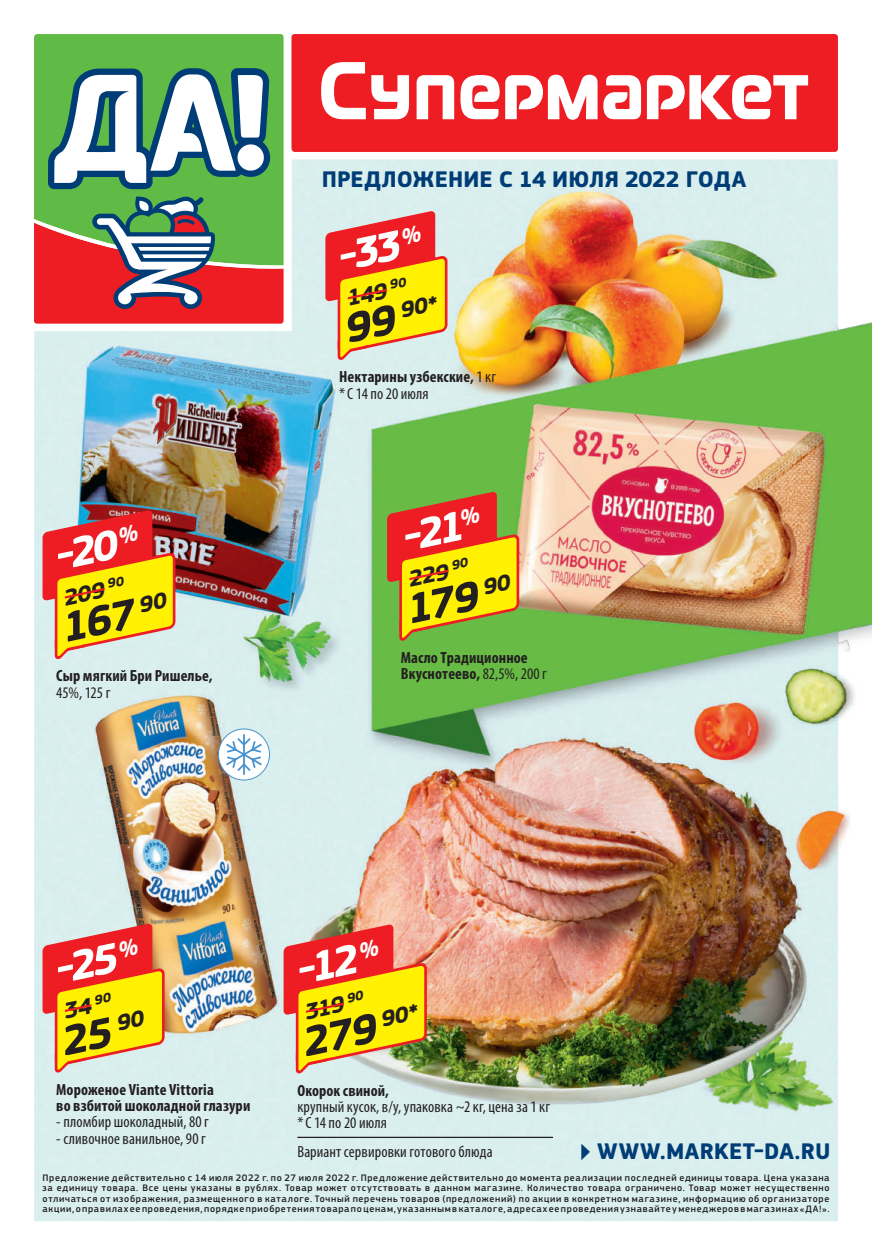
<style>
.page{position:relative;width:872px;height:1255px;background:#fff}
.page>*{position:absolute;margin:0;border:0;box-sizing:border-box;transform-origin:0 0}
.t1{font:italic 700 43.2px "PF Square Sans Pro";color:#fff}
.t2{font:italic 700 43.2px "PF Square Sans Pro";color:#231f20}
.t3{font:700 23.55px "PF Square Sans Pro";letter-spacing:.005em;color:#003d76}
.t4{font:italic 700 23.4px "PF Square Sans Pro";color:#231f20}
.t5{font:italic 700 23.1px "PF Square Sans Pro";color:#231f20}
.t6{font:700 condensed 16.2px/16.2px "Myriad Pro";letter-spacing:.005em;color:#231f20}
.t7{font:condensed 16.2px/16.2px "Myriad Pro";letter-spacing:.005em;color:#231f20}
.t8{font:500 9.75px/10.5px "PF Square Sans Pro";letter-spacing:.075em;color:#231f20;text-align:justify}
.s1{font-size:43.2px}
.s2{font-weight:400}
.s3{font-family:"Minion Pro";font-weight:400;font-size:35.25px}
</style>
<div class="page">
<img style="left:34px;top:35px;width:838px;height:1186px">
<svg style="left:41px;top:508px;width:136px;height:151px;background:#e79d41"></svg>
<svg style="left:386px;top:489px;width:134px;height:152px;background:#cf9d1f"></svg>
<hr style="left:297px;top:1136px;width:256px;height:1px;background:#231f20">
<svg style="left:282px;top:922px;width:146px;height:151px;background:#e9a63e"></svg>
<svg style="left:324px;top:208px;width:125px;height:152px;background:#eea74d"></svg>
<svg style="left:41px;top:921px;width:125px;height:151px;background:#efa446"></svg>
<svg style="left:218px;top:729px;width:51px;height:51px"></svg>
<div style="left:218px;top:728px;width:52px;height:52px;border:1px solid #4994cf;border-radius:50%"></div>
<svg style="left:224px;top:732px;width:40px;height:44px"></svg>
<div style="left:34px;top:34px;width:249px;height:162px;background:#60bb46"></div>
<svg style="left:34px;top:196px;width:249px;height:127px;background:#a96c54"></svg>
<svg style="left:48px;top:68px;width:222px;height:121px"></svg>
<div style="left:291px;top:34px;width:547px;height:118px;background:#ee1d23"></div>
<svg style="left:416px;top:75px;width:38px;height:44px"></svg>
<svg style="left:321px;top:62px;width:88px;height:57px"></svg>
<svg style="left:460px;top:75px;width:39px;height:44px"></svg>
<svg style="left:505px;top:75px;width:92px;height:45px"></svg>
<svg style="left:603px;top:75px;width:38px;height:44px"></svg>
<svg style="left:647px;top:75px;width:161px;height:44px"></svg>
<h2 class="t3" style="left:322px;top:165px;width:426px">ПРЕДЛОЖЕНИЕ С 14 июля 2022 ГОДА</h2>
<h1 class="t1" style="left:331px;top:232px;width:88px;rotate:-12deg">-33 <sup>%</sup></h1>
<h3 class="t4" style="left:343px;top:285px;width:63px;rotate:-12deg">149 <sup>90</sup></h3>
<h3 class="t5" style="left:339px;top:309px;width:98px;rotate:-12deg"><span class="s1">99</span> 90*</h3>
<h1 class="t1" style="left:48px;top:531px;width:88px;rotate:-12deg">-20 <sup>%</sup></h1>
<h3 class="t4" style="left:60px;top:584px;width:64px;rotate:-12deg">209 <sup>90</sup></h3>
<h1 class="t2" style="left:55px;top:603px;width:110px;rotate:-12deg">167 <sup>90</sup></h1>
<h3 class="t6" style="left:56px;top:667px;width:158px">Сыр мягкий Бри Ришелье,</h3>
<h3 class="t7" style="left:56px;top:684px;width:56px">45%, 125 г</h3>
<h3 class="t6" style="left:339px;top:368px;width:158px">Нектарины узбекские, <span class="s2">1 кг *С 14 по 20 июля</span></h3>
<h1 class="t1" style="left:396px;top:512px;width:82px;rotate:-12deg">-21<sup>%</sup></h1>
<h3 class="t4" style="left:405px;top:566px;width:63px;rotate:-12deg">229 <sup>90</sup></h3>
<h1 class="t2" style="left:399px;top:585px;width:109px;rotate:-12deg">179 <sup>90</sup></h1>
<h3 class="t6" style="left:401px;top:649px;width:148px">Масло Традиционное<br>Вкуснотеево, <span class="s2">82,5%, 200 г</span></h3>
<h1 class="t1" style="left:48px;top:945px;width:88px;rotate:-12deg">-25 <sup>%</sup></h1>
<h3 class="t4" style="left:60px;top:997px;width:50px;rotate:-12deg">34 <sup>90</sup></h3>
<h1 class="t2" style="left:55px;top:1016px;width:87px;rotate:-12deg">25 <sup>90</sup></h1>
<h3 class="t6" style="left:56px;top:1080px;width:195px">Мороженое Viante Vittoria<br>во взбитой шоколадной глазури</h3>
<h3 class="t7" style="left:56px;top:1113px;width:154px">- пломбир шоколадный, 80 г</h3>
<h3 class="t7" style="left:56px;top:1129px;width:151px">- сливочное ванильное, 90 г</h3>
<h1 class="t1" style="left:290px;top:945px;width:87px;rotate:-12deg">-12 <sup>%</sup></h1>
<h3 class="t4" style="left:301px;top:998px;width:62px;rotate:-12deg">319 <sup>90</sup></h3>
<h1 class="t2" style="left:296px;top:1017px;width:121px;rotate:-12deg">279 <sup>90*</sup></h1>
<h3 class="t6" style="left:297px;top:1081px;width:93px">Окорок свиной,</h3>
<h3 class="t7" style="left:297px;top:1098px;width:254px">крупный кусок, в/у, упаковка ~2 кг, цена за 1 кг *С 14 по 20 июля</h3>
<h3 class="t7" style="left:297px;top:1143px;width:197px">Вариант сервировки готового блюда</h3>
<h2 class="t3" style="left:580px;top:1137px;width:252px"><span class="s3">▶</span> WWW.MARKET-DA.RU</h2>
<p class="t8" style="left:43px;top:1172px;width:788px">Предложение действительно с 14 июля 2022 г. по 27 июля 2022 г. Предложение действительно до момента реализации последней единицы товара. Цена указана за единицу товара. Все цены указаны в рублях. Товар может отсутствовать в данном магазине. Количество товара ограничено. Товар может несущественно отличаться от изображения, размещенного в каталоге. Точный перечень товаров (предложений) по акции в конкретном магазине, информацию об организаторе акции, о правилах еепроведения, порядке приобретения товара по ценам, указанным в каталоге, адресах ее проведения узнавайте у менеджеров в магазинах «ДА!».</p>
</div>
